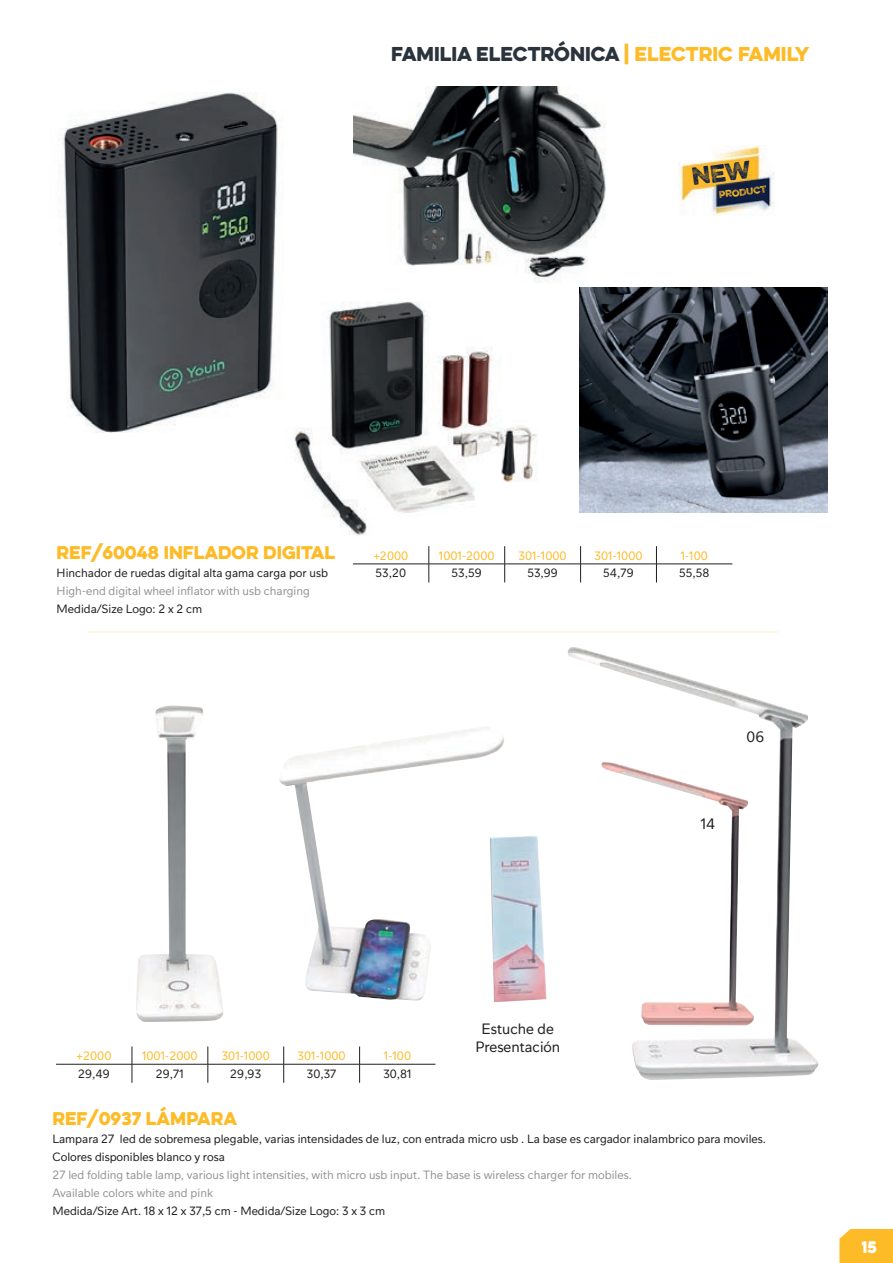
<style>
.page{position:relative;width:893px;height:1263px;background:#fff}
.page>*{position:absolute;margin:0;border:0;box-sizing:border-box;transform-origin:0 0}
.t1{font:18px "Eveleth W01 Clean";color:#2b343c}
.t2{font:16.5px "Eveleth W01 Clean";color:#fdbb28}
.t3{font:15px/18px "Travel";color:#231f20;text-align:center}
.t4{font:15px "Eveleth W01 Clean";color:#fff}
.t5{font:12.15px "Travel";color:#fdbb28}
.t6{font:12px/18px "Travel";color:#231f20}
.t7{font:12px/18px "Travel";color:#939598}
.t8{font:300 8.7px "Eveleth";color:#fdbb28}
.s1{color:#fdbb28}
</style>
<div class="page">
<div style="left:839px;top:1229px;width:54px;height:34px;background:#fdbb28"></div>
<img style="left:136px;top:705px;width:88px;height:317px">
<img style="left:567px;top:647px;width:251px;height:433px">
<img style="left:279px;top:727px;width:225px;height:273px">
<img style="left:490px;top:836px;width:57px;height:166px">
<hr style="left:87px;top:631px;width:691px;height:2px;background:#fef3dd">
<img style="left:294px;top:302px;width:243px;height:234px">
<img style="left:579px;top:288px;width:249px;height:224px">
<img style="left:353px;top:86px;width:253px;height:196px">
<img style="left:58px;top:93px;width:225px;height:339px">
<img style="left:679px;top:146px;width:96px;height:69px">
<svg style="left:428px;top:546px;width:1px;height:36px"></svg>
<svg style="left:504px;top:546px;width:1px;height:36px"></svg>
<svg style="left:580px;top:546px;width:1px;height:36px"></svg>
<svg style="left:656px;top:546px;width:1px;height:36px"></svg>
<hr style="left:353px;top:564px;width:76px;height:1px;background:#231f20">
<hr style="left:429px;top:564px;width:76px;height:1px;background:#231f20">
<hr style="left:505px;top:564px;width:76px;height:1px;background:#231f20">
<hr style="left:581px;top:564px;width:75px;height:1px;background:#231f20">
<hr style="left:656px;top:564px;width:76px;height:1px;background:#231f20">
<svg style="left:131px;top:1046px;width:1px;height:37px"></svg>
<svg style="left:207px;top:1046px;width:1px;height:37px"></svg>
<svg style="left:283px;top:1046px;width:1px;height:37px"></svg>
<svg style="left:359px;top:1046px;width:1px;height:37px"></svg>
<hr style="left:56px;top:1064px;width:76px;height:1px;background:#231f20">
<hr style="left:132px;top:1064px;width:76px;height:1px;background:#231f20">
<hr style="left:208px;top:1064px;width:76px;height:1px;background:#231f20">
<hr style="left:284px;top:1064px;width:76px;height:1px;background:#231f20">
<hr style="left:360px;top:1064px;width:75px;height:1px;background:#231f20">
<svg style="left:692px;top:160px;width:59px;height:25px"></svg>
<h1 class="t1" style="left:391px;top:41px;width:420px">FAMILIA ELECTRÓNICA <span class="s1">| ELECTRIC FAMILY</span></h1>
<p class="t8" style="left:718px;top:188px;width:49px;rotate:-8deg">PRODUCT</p>
<h2 class="t2" style="left:57px;top:541px;width:280px">REF/60048 INFLADOR DIGITAL</h2>
<p class="t6" style="left:57px;top:564px;width:273px">Hinchador de ruedas digital alta gama carga por usb</p>
<p class="t7" style="left:57px;top:582px;width:255px">High-end digital wheel inflator with usb charging</p>
<p class="t6" style="left:57px;top:600px;width:147px">Medida/Size Logo: 2 x 2 cm</p>
<p class="t5" style="left:373px;top:548px;width:37px">+2000</p>
<p class="t5" style="left:439px;top:548px;width:57px">1001-2000</p>
<p class="t5" style="left:519px;top:548px;width:50px">301-1000</p>
<p class="t5" style="left:594px;top:548px;width:50px">301-1000</p>
<p class="t5" style="left:681px;top:548px;width:29px">1-100</p>
<p class="t6" style="left:376px;top:564px;width:32px">53,20</p>
<p class="t6" style="left:452px;top:564px;width:32px">53,59</p>
<p class="t6" style="left:527px;top:564px;width:32px">53,99</p>
<p class="t6" style="left:603px;top:564px;width:32px">54,79</p>
<p class="t6" style="left:679px;top:564px;width:32px">55,58</p>
<p class="t3" style="left:701px;top:815px;width:16px">14</p>
<p class="t3" style="left:746px;top:727px;width:19px">06</p>
<p class="t5" style="left:76px;top:1048px;width:37px">+2000</p>
<p class="t5" style="left:142px;top:1048px;width:57px">1001-2000</p>
<p class="t5" style="left:222px;top:1048px;width:50px">301-1000</p>
<p class="t5" style="left:298px;top:1048px;width:50px">301-1000</p>
<p class="t5" style="left:384px;top:1048px;width:29px">1-100</p>
<p class="t6" style="left:78px;top:1064px;width:33px">29,49</p>
<p class="t6" style="left:156px;top:1064px;width:29px">29,71</p>
<p class="t6" style="left:230px;top:1064px;width:32px">29,93</p>
<p class="t6" style="left:307px;top:1064px;width:31px">30,37</p>
<p class="t6" style="left:383px;top:1064px;width:30px">30,81</p>
<p class="t3" style="left:475px;top:1019px;width:86px">Estuche de<br>Presentación</p>
<h2 class="t2" style="left:52px;top:1106px;width:186px">REF/0937 LÁMPARA</h2>
<p class="t6" style="left:52px;top:1130px;width:715px">Lampara 27 led de sobremesa plegable, varias intensidades de luz, con entrada micro usb . La base es cargador inalambrico para moviles.<br>Colores disponibles blanco y rosa</p>
<p class="t7" style="left:52px;top:1166px;width:581px">27 led folding table lamp, various light intensities, with micro usb input. The base is wireless charger for mobiles.<br>Available colors white and pink</p>
<p class="t6" style="left:52px;top:1202px;width:334px">Medida/Size Art. 18 x 12 x 37,5 cm - Medida/Size Logo: 3 x 3 cm</p>
<p class="t4" style="left:861px;top:1236px;width:17px">15</p>
</div>
